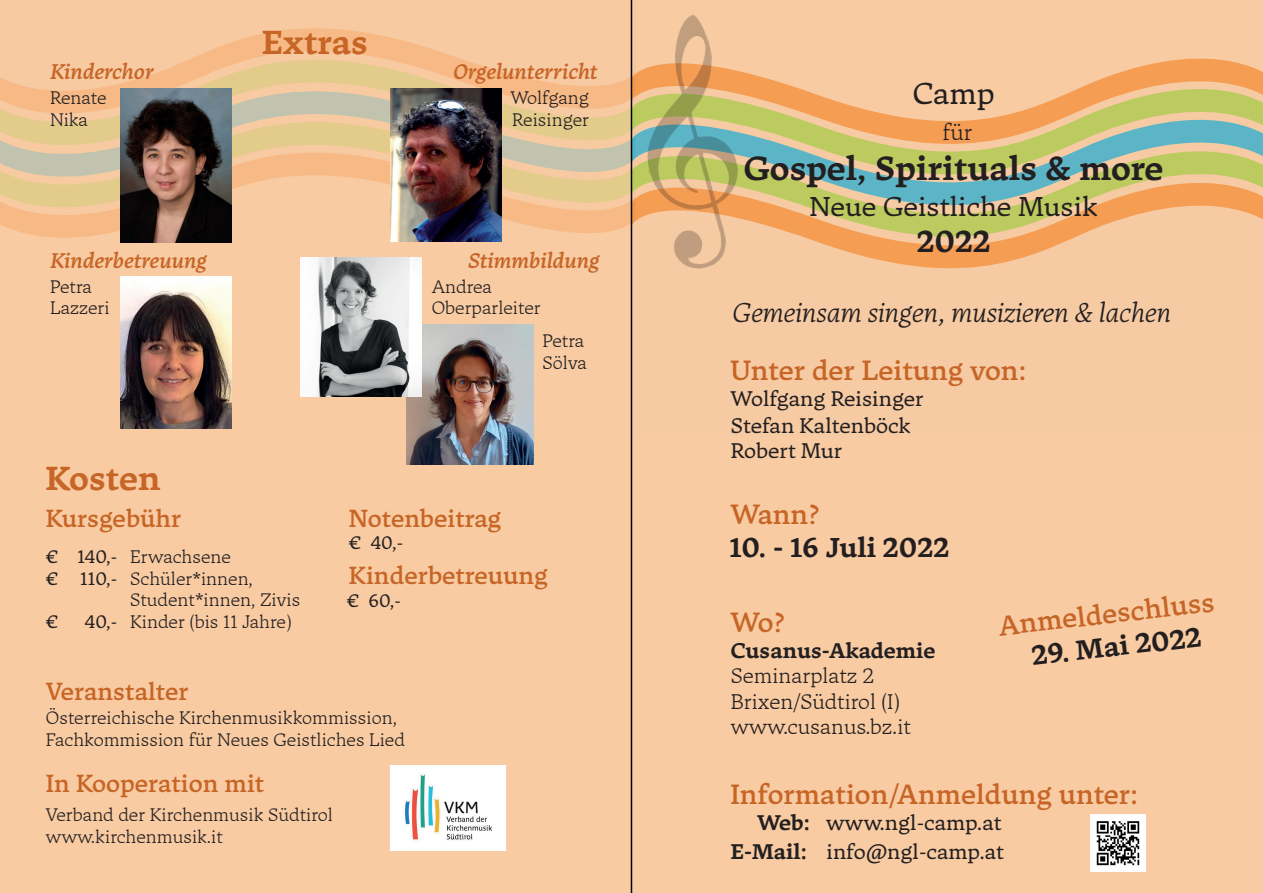
<style>
.page{position:relative;width:1263px;height:893px;background:#f8cba2}
.page>*{position:absolute;margin:0;border:0;box-sizing:border-box;transform-origin:0 0}
.t1{font:700 33px "Tuna";color:#231f20}
.t2{font:700 33px "Tuna";color:#c76527}
.t3{font:30px "Tuna";color:#231f20}
.t4{font:700 30px "Tuna";color:#231f20}
.t5{font:500 27px "Tuna";color:#c76527}
.t6{font:italic 300 27px "Tuna";color:#231f20}
.t7{font:700 27px "Tuna";color:#231f20}
.t8{font:27px "Tuna";color:#231f20}
.t9{font:500 24px "Tuna";color:#c76527}
.t10{font:300 22.5px "Tuna";color:#231f20}
.t11{font:21px/28.7px "Tuna";color:#231f20}
.t12{font:italic 500 21px "Tuna";color:#c76527}
.t13{font:300 21px/25.2px "Tuna";color:#231f20}
.t14{font:700 21px/28.7px "Tuna";color:#231f20;text-align:right}
.t15{font:300 18px/21.6px "Tuna";color:#231f20}
.t16{font:18px/21.6px "Tuna";color:#231f20}
</style>
<div class="page">
<svg style="left:636px;top:57px;width:627px;height:8px;background:#f7c699"></svg>
<svg style="left:636px;top:65px;width:627px;height:22px;background:#f7bd8b"></svg>
<svg style="left:636px;top:87px;width:627px;height:8px;background:#f1bf89"></svg>
<svg style="left:636px;top:95px;width:627px;height:23px;background:#e6bf7b"></svg>
<svg style="left:636px;top:118px;width:627px;height:9px;background:#d7b677"></svg>
<svg style="left:636px;top:127px;width:627px;height:23px;background:#bbbb8c"></svg>
<svg style="left:636px;top:150px;width:627px;height:8px;background:#b3c588"></svg>
<svg style="left:636px;top:158px;width:627px;height:23px;background:#b2c48d"></svg>
<svg style="left:632px;top:181px;width:631px;height:256px;background:#efc599"></svg>
<img style="left:638px;top:10px;width:121px;height:279px">
<svg style="left:0;top:209px;width:636px;height:23px;background:#f7c193"></svg>
<svg style="left:0;top:201px;width:636px;height:8px;background:#f4c799"></svg>
<svg style="left:0;top:178px;width:636px;height:23px;background:#ecc994"></svg>
<svg style="left:0;top:169px;width:636px;height:9px;background:#eac396"></svg>
<svg style="left:0;top:147px;width:636px;height:22px;background:#d9c2a0"></svg>
<svg style="left:0;top:138px;width:636px;height:9px;background:#e5c997"></svg>
<svg style="left:0;top:115px;width:636px;height:23px;background:#e5ca91"></svg>
<svg style="left:0;top:0;width:636px;height:115px;background:#f2c69a"></svg>
<hr style="left:631px;top:0;width:1px;height:893px;background:#000001">
<img style="left:1091px;top:814px;width:54px;height:58px">
<img style="left:120px;top:88px;width:112px;height:154px">
<img style="left:120px;top:277px;width:111px;height:151px">
<img style="left:390px;top:88px;width:112px;height:153px">
<img style="left:406px;top:324px;width:128px;height:140px">
<img style="left:301px;top:258px;width:121px;height:139px">
<img style="left:391px;top:765px;width:114px;height:86px">
<p class="t12" style="left:50px;top:58px;width:105px">Kinderchor</p>
<p class="t15" style="left:50px;top:87px;width:58px">Renate<br>Nika</p>
<p class="t12" style="left:50px;top:248px;width:158px">Kinderbetreuung</p>
<p class="t15" style="left:50px;top:275px;width:61px">Petra<br>Lazzeri</p>
<h1 class="t2" style="left:262px;top:22px;width:107px">Extras</h1>
<h1 class="t2" style="left:46px;top:458px;width:116px">Kosten</h1>
<p class="t12" style="left:454px;top:58px;width:145px">Orgelunterricht</p>
<p class="t15" style="left:510px;top:87px;width:80px">Wolfgang<br>Reisinger</p>
<p class="t12" style="left:468px;top:248px;width:133px">Stimmbildung</p>
<p class="t15" style="left:432px;top:275px;width:111px">Andrea<br>Oberparleiter</p>
<p class="t15" style="left:542px;top:330px;width:46px">Petra<br>Sölva</p>
<h3 class="t9" style="left:46px;top:504px;width:137px">Kursgebühr</h3>
<h3 class="t9" style="left:349px;top:504px;width:154px">Notenbeitrag</h3>
<p class="t16" style="left:349px;top:532px;width:56px">€ 40,-</p>
<h3 class="t9" style="left:349px;top:561px;width:201px">Kinderbetreuung</h3>
<p class="t16" style="left:347px;top:589px;width:56px">€ 60,-</p>
<p class="t15" style="left:130px;top:546px;width:172px">Erwachsene<br>Schüler*innen,<br>Student*innen, Zivis<br>Kinder (bis 11 Jahre)</p>
<p class="t16" style="left:46px;top:546px;width:73px">€ 140,- € 110,-</p>
<p class="t16" style="left:46px;top:611px;width:14px">€</p>
<p class="t16" style="left:85px;top:611px;width:34px">40,-</p>
<h3 class="t9" style="left:46px;top:676px;width:144px">Veranstalter</h3>
<p class="t15" style="left:46px;top:707px;width:361px">Österreichische Kirchenmusikkommission,<br>Fachkommission für Neues Geistliches Lied</p>
<h3 class="t9" style="left:46px;top:769px;width:220px">In Kooperation mit</h3>
<p class="t15" style="left:46px;top:804px;width:288px">Verband der Kirchenmusik Südtirol www.kirchenmusik.it</p>
<h2 class="t3" style="left:913px;top:75px;width:83px">Camp</h2>
<p class="t10" style="left:942px;top:118px;width:31px">für</p>
<h1 class="t1" style="left:744px;top:148px;width:421px">Gospel, Spirituals &amp; more</h1>
<h3 class="t8" style="left:809px;top:189px;width:290px">Neue Geistliche Musik</h3>
<h2 class="t4" style="left:917px;top:223px;width:75px">2022</h2>
<h3 class="t6" style="left:732px;top:295px;width:440px">Gemeinsam singen, musizieren &amp; lachen</h3>
<h3 class="t5" style="left:730px;top:353px;width:297px">Unter der Leitung von:</h3>
<p class="t11" style="left:730px;top:384px;width:195px">Wolfgang Reisinger</p>
<p class="t11" style="left:731px;top:411px;width:182px">Stefan Kaltenböck</p>
<p class="t11" style="left:731px;top:437px;width:113px">Robert Mur</p>
<h3 class="t5" style="left:730px;top:498px;width:91px">Wann?</h3>
<h3 class="t7" style="left:729px;top:530px;width:221px">10. - 16 Juli 2022</h3>
<h3 class="t5" style="left:730px;top:606px;width:56px">Wo?</h3>
<p class="t14" style="left:731px;top:636px;width:206px">Cusanus-Akademie</p>
<p class="t13" style="left:731px;top:663px;width:182px">Seminarplatz 2<br>Brixen/Südtirol (I) www.cusanus.bz.it</p>
<h3 class="t5" style="left:997px;top:610px;width:219px;rotate:-7deg">Anmeldeschluss</h3>
<h3 class="t7" style="left:1030px;top:640px;width:172px;rotate:-7deg">29. Mai 2022</h3>
<h3 class="t5" style="left:730px;top:777px;width:409px">Information/Anmeldung unter:</h3>
<p class="t14" style="left:731px;top:808px;width:81px">Web:<br>E-Mail:</p>
<p class="t11" style="left:826px;top:808px;width:179px">www.ngl-camp.at info@ngl-camp.at</p>
</div>
